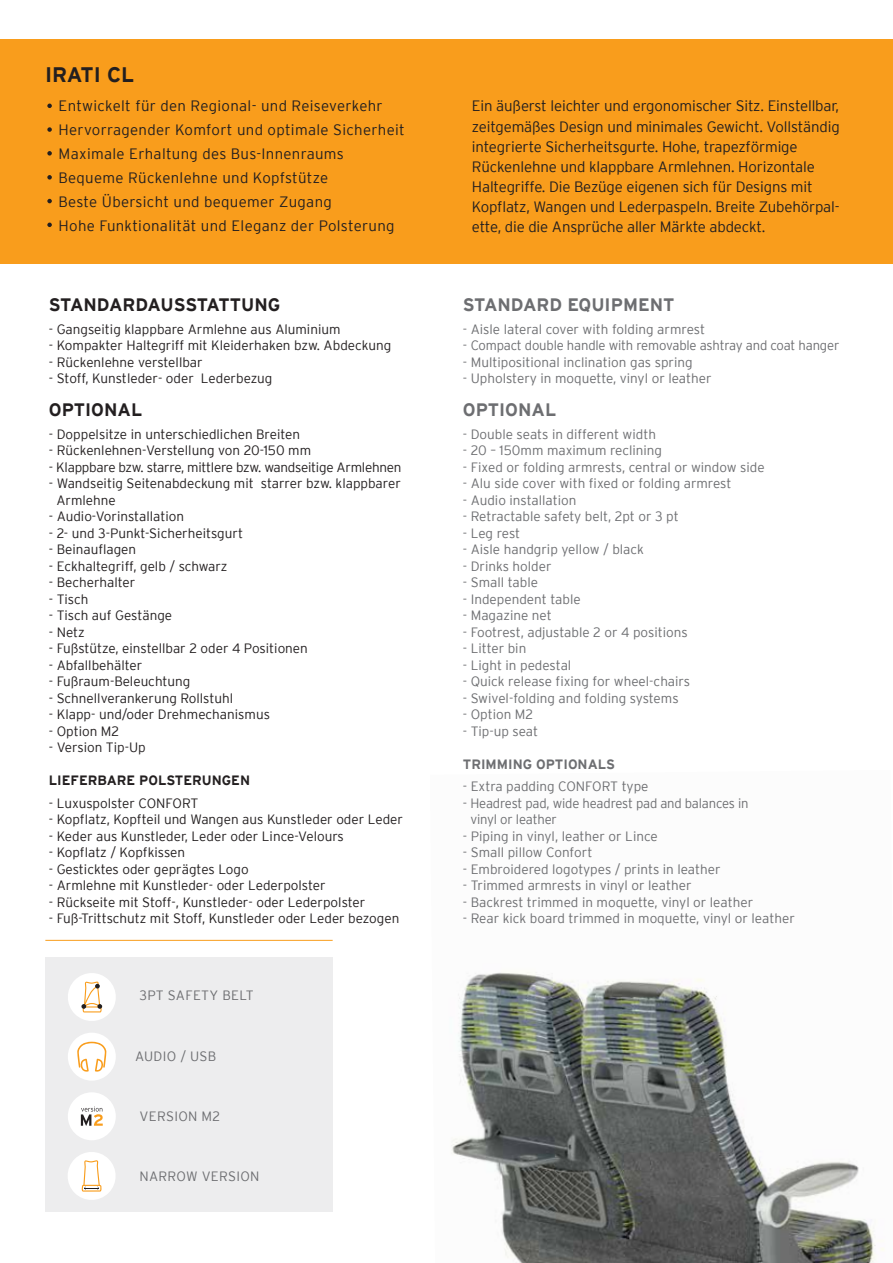
<style>
.page{position:relative;width:893px;height:1263px;background:#fff}
.page>*{position:absolute;margin:0;border:0;box-sizing:border-box;transform-origin:0 0}
.t1{font:700 21px "Interstate";color:#231f20}
.t2{font:700 18px "Interstate";color:#231f20}
.t3{font:700 18px "Interstate";color:#6d6e71}
.t4{font:300 15px/20.1px "Interstate";letter-spacing:-.01em;color:#231f20}
.t5{font:300 15px/24px "Interstate";letter-spacing:.02em;color:#231f20}
.t6{font:300 13.5px/16.5px "Interstate";color:#6d6e71}
.t7{font:300 13.5px/16.5px "Interstate";color:#231f20}
.t8{font:300 13.5px "Interstate";letter-spacing:-.02em;color:#231f20}
.t9{font:300 13.5px "Interstate";letter-spacing:.02em;color:#6d6e71}
.t10{font:700 13.5px "Interstate";color:#231f20}
.t11{font:700 13.5px "Interstate";color:#6d6e71}
</style>
<div class="page">
<img style="left:451px;top:972px;width:433px;height:291px">
<div style="left:0;top:39px;width:893px;height:224px;background:#f99d1c"></div>
<svg style="left:47px;top:104px;width:5px;height:4px"></svg>
<svg style="left:47px;top:127px;width:5px;height:5px"></svg>
<svg style="left:47px;top:151px;width:5px;height:5px"></svg>
<svg style="left:47px;top:175px;width:5px;height:5px"></svg>
<svg style="left:47px;top:199px;width:5px;height:4px"></svg>
<svg style="left:47px;top:223px;width:5px;height:4px"></svg>
<div style="left:45px;top:958px;width:288px;height:254px;background:#ededee"></div>
<hr style="left:45px;top:940px;width:288px;height:1px;background:#f99d1c">
<div style="left:68px;top:1092px;width:48px;height:48px;background:#fff;border-radius:50%"></div>
<svg style="left:81px;top:1106px;width:22px;height:20px"></svg>
<svg style="left:68px;top:1152px;width:47px;height:48px"></svg>
<svg style="left:68px;top:973px;width:48px;height:48px"></svg>
<div style="left:68px;top:1033px;width:48px;height:48px;background:#fff;border-radius:50%"></div>
<svg style="left:77px;top:1042px;width:30px;height:29px"></svg>
<h1 class="t1" style="left:45px;top:63px;width:91px">IRATI CL</h1>
<p class="t5" style="left:59px;top:94px;width:348px">Entwickelt für den Regional- und Reiseverkehr Hervorragender Komfort und optimale Sicherheit Maximale Erhaltung des Bus-Innenraums Bequeme Rückenlehne und Kopfstütze<br>Beste Übersicht und bequemer Zugang<br>Hohe Funktionalität und Eleganz der Polsterung</p>
<h2 class="t2" style="left:49px;top:295px;width:233px">STANDARDAUSSTATTUNG</h2>
<p class="t7" style="left:49px;top:321px;width:293px">- Gangseitig klappbare Armlehne aus Aluminium</p>
<p class="t7" style="left:49px;top:337px;width:344px">- Kompakter Haltegriff mit Kleiderhaken bzw. Abdeckung</p>
<p class="t7" style="left:49px;top:354px;width:155px">- Rückenlehne verstellbar</p>
<p class="t7" style="left:49px;top:370px;width:225px">- Stoff, Kunstleder- oder Lederbezug</p>
<h2 class="t2" style="left:49px;top:400px;width:95px">OPTIONAL</h2>
<p class="t7" style="left:49px;top:426px;width:253px">- Doppelsitze in unterschiedlichen Breiten</p>
<p class="t7" style="left:49px;top:442px;width:264px">- Rückenlehnen-Verstellung von 20-150 mm</p>
<p class="t8" style="left:49px;top:459px;width:354px">- Klappbare bzw. starre, mittlere bzw. wandseitige Armlehnen</p>
<p class="t7" style="left:56px;top:475px;width:346px;text-indent:-8px">- Wandseitig Seitenabdeckung mit starrer bzw. klappbarer<br>Armlehne</p>
<p class="t7" style="left:49px;top:508px;width:137px">- Audio-Vorinstallation</p>
<p class="t7" style="left:49px;top:525px;width:196px">- 2- und 3-Punkt-Sicherheitsgurt</p>
<p class="t7" style="left:49px;top:541px;width:89px">- Beinauflagen</p>
<p class="t7" style="left:49px;top:558px;width:180px">- Eckhaltegriff, gelb / schwarz</p>
<p class="t7" style="left:49px;top:574px;width:88px">- Becherhalter</p>
<p class="t7" style="left:49px;top:591px;width:41px">- Tisch</p>
<p class="t7" style="left:49px;top:607px;width:125px">- Tisch auf Gestänge</p>
<p class="t7" style="left:49px;top:624px;width:37px">- Netz</p>
<p class="t7" style="left:49px;top:640px;width:261px">- Fußstütze, einstellbar 2 oder 4 Positionen</p>
<p class="t7" style="left:49px;top:657px;width:95px">- Abfallbehälter</p>
<p class="t7" style="left:49px;top:673px;width:143px">- Fußraum-Beleuchtung</p>
<p class="t7" style="left:49px;top:690px;width:186px">- Schnellverankerung Rollstuhl</p>
<p class="t7" style="left:49px;top:706px;width:223px">- Klapp- und/oder Drehmechanismus</p>
<p class="t7" style="left:49px;top:722px;width:72px">- Option M2</p>
<p class="t7" style="left:49px;top:739px;width:98px">- Version Tip-Up</p>
<p class="t10" style="left:49px;top:773px;width:203px">LIEFERBARE POLSTERUNGEN</p>
<p class="t7" style="left:49px;top:794px;width:151px">- Luxuspolster CONFORT</p>
<p class="t7" style="left:49px;top:811px;width:356px">- Kopflatz, Kopfteil und Wangen aus Kunstleder oder Leder</p>
<p class="t7" style="left:49px;top:827px;width:297px">- Keder aus Kunstleder, Leder oder Lince-Velours</p>
<p class="t7" style="left:49px;top:844px;width:138px">- Kopflatz / Kopfkissen</p>
<p class="t7" style="left:49px;top:860px;width:201px">- Gesticktes oder geprägtes Logo</p>
<p class="t7" style="left:49px;top:877px;width:278px">- Armlehne mit Kunstleder- oder Lederpolster</p>
<p class="t7" style="left:49px;top:893px;width:318px">- Rückseite mit Stoff-, Kunstleder- oder Lederpolster</p>
<p class="t7" style="left:49px;top:910px;width:352px">- Fuß-Trittschutz mit Stoff, Kunstleder oder Leder bezogen</p>
<p class="t9" style="left:140px;top:988px;width:116px">3PT SAFETY BELT</p>
<p class="t9" style="left:135px;top:1049px;width:83px">AUDIO / USB</p>
<p class="t9" style="left:140px;top:1108px;width:82px">VERSION M2</p>
<p class="t9" style="left:140px;top:1168px;width:122px">NARROW VERSION</p>
<p class="t4" style="left:472px;top:96px;width:369px">Ein äußerst leichter und ergonomischer Sitz. Einstellbar, zeitgemäßes Design und minimales Gewicht. Vollständig integrierte Sicherheitsgurte. Hohe, trapezförmige Rückenlehne und klappbare Armlehnen. Horizontale Haltegriffe. Die Bezüge eigenen sich für Designs mit Kopflatz, Wangen und Lederpaspeln. Breite Zubehörpal&shy;ette, die die Ansprüche aller Märkte abdeckt.</p>
<h2 class="t3" style="left:463px;top:295px;width:213px">STANDARD EQUIPMENT</h2>
<p class="t6" style="left:463px;top:321px;width:244px">- Aisle lateral cover with folding armrest</p>
<p class="t6" style="left:463px;top:337px;width:378px">- Compact double handle with removable ashtray and coat hanger</p>
<p class="t6" style="left:463px;top:354px;width:231px">- Multipositional inclination gas spring</p>
<p class="t6" style="left:463px;top:370px;width:250px">- Upholstery in moquette, vinyl or leather</p>
<h2 class="t3" style="left:463px;top:400px;width:95px">OPTIONAL</h2>
<p class="t6" style="left:463px;top:426px;width:195px">- Double seats in different width</p>
<p class="t6" style="left:463px;top:442px;width:201px">- 20 – 150mm maximum reclining</p>
<p class="t6" style="left:463px;top:459px;width:303px">- Fixed or folding armrests, central or window side</p>
<p class="t6" style="left:463px;top:475px;width:270px">- Alu side cover with fixed or folding armrest</p>
<p class="t6" style="left:463px;top:492px;width:115px">- Audio installation</p>
<p class="t6" style="left:463px;top:508px;width:217px">- Retractable safety belt, 2pt or 3 pt</p>
<p class="t6" style="left:463px;top:525px;width:59px">- Leg rest</p>
<p class="t6" style="left:463px;top:541px;width:183px">- Aisle handgrip yellow / black</p>
<p class="t6" style="left:463px;top:558px;width:90px">- Drinks holder</p>
<p class="t6" style="left:463px;top:574px;width:77px">- Small table</p>
<p class="t6" style="left:463px;top:591px;width:119px">- Independent table</p>
<p class="t6" style="left:463px;top:607px;width:90px">- Magazine net</p>
<p class="t6" style="left:463px;top:624px;width:226px">- Footrest, adjustable 2 or 4 positions</p>
<p class="t6" style="left:463px;top:640px;width:65px">- Litter bin</p>
<p class="t6" style="left:463px;top:657px;width:110px">- Light in pedestal</p>
<p class="t6" style="left:463px;top:673px;width:229px">- Quick release fixing for wheel-chairs</p>
<p class="t6" style="left:463px;top:690px;width:217px">- Swivel-folding and folding systems</p>
<p class="t6" style="left:463px;top:706px;width:72px">- Option M2</p>
<p class="t6" style="left:463px;top:722px;width:77px">- Tip-up seat</p>
<p class="t11" style="left:463px;top:756px;width:154px">TRIMMING OPTIONALS</p>
<p class="t6" style="left:463px;top:778px;width:187px">- Extra padding CONFORT type</p>
<p class="t6" style="left:470px;top:795px;width:280px;text-indent:-8px">- Headrest pad, wide headrest pad and balances in vinyl or leather</p>
<p class="t6" style="left:463px;top:828px;width:196px">- Piping in vinyl, leather or Lince</p>
<p class="t6" style="left:463px;top:844px;width:131px">- Small pillow Confort</p>
<p class="t6" style="left:463px;top:861px;width:259px">- Embroidered logotypes / prints in leather</p>
<p class="t6" style="left:463px;top:877px;width:230px">- Trimmed armrests in vinyl or leather</p>
<p class="t6" style="left:463px;top:894px;width:292px">- Backrest trimmed in moquette, vinyl or leather</p>
<p class="t6" style="left:463px;top:910px;width:333px">- Rear kick board trimmed in moquette, vinyl or leather</p>
</div>
